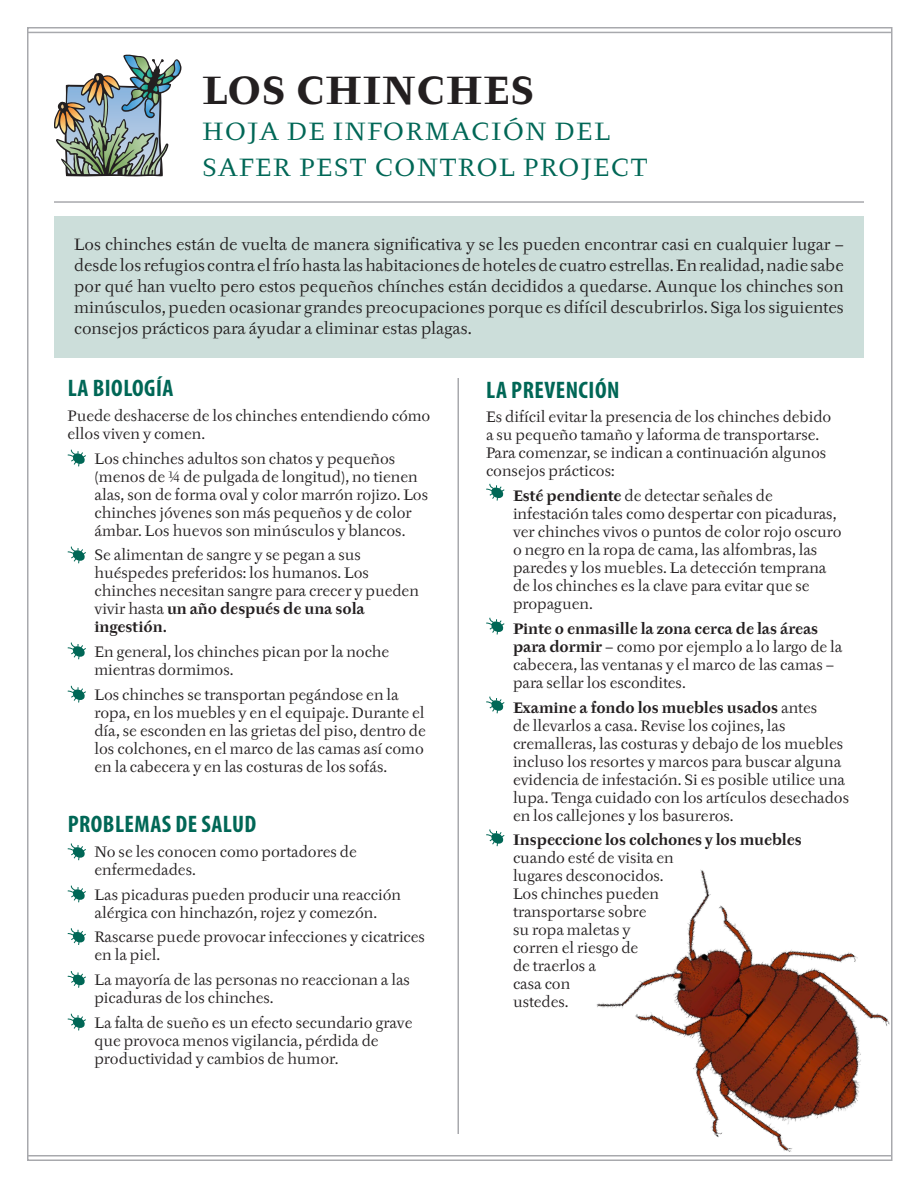
<style>
.page{position:relative;width:918px;height:1188px;background:#fff}
.page>*{position:absolute;margin:0;border:0;box-sizing:border-box;transform-origin:0 0}
.t1{font:700 39px "Tyfa ITC";letter-spacing:.04em;color:#231f20}
.t2{font:24.75px "Tyfa ITC";letter-spacing:.07em;color:#006756}
.t3{font:700 condensed 24px "Myriad Pro";letter-spacing:.02em;color:#006756}
.t4{font:16.2px/21px "Tyfa ITC";color:#231f20;text-align:justify}
.t5{font:15px/18px "Tyfa ITC";color:#231f20}
.s1{font-weight:700}
</style>
<div class="page">
<hr style="left:28px;top:1155px;width:864px;height:1px;background:#a8a9ad">
<hr style="left:28px;top:32px;width:864px;height:1px;background:#a8a9ad">
<div style="left:54px;top:216px;width:810px;height:141px;background:#ccdeda"></div>
<hr style="left:54px;top:201px;width:810px;height:2px;background:#a8a9ad">
<hr style="left:458px;top:378px;width:1px;height:756px;background:#a8a9ad">
<svg style="left:67px;top:449px;width:19px;height:18px"></svg>
<svg style="left:67px;top:546px;width:19px;height:18px"></svg>
<svg style="left:67px;top:642px;width:19px;height:18px"></svg>
<svg style="left:67px;top:843px;width:19px;height:18px"></svg>
<svg style="left:67px;top:885px;width:19px;height:18px"></svg>
<svg style="left:67px;top:928px;width:19px;height:17px"></svg>
<svg style="left:67px;top:685px;width:19px;height:18px"></svg>
<svg style="left:67px;top:971px;width:19px;height:17px"></svg>
<svg style="left:67px;top:1013px;width:19px;height:18px"></svg>
<svg style="left:486px;top:483px;width:19px;height:18px"></svg>
<svg style="left:486px;top:617px;width:19px;height:18px"></svg>
<svg style="left:486px;top:696px;width:19px;height:18px"></svg>
<svg style="left:486px;top:829px;width:19px;height:18px"></svg>
<img style="left:54px;top:55px;width:127px;height:122px">
<img style="left:577px;top:848px;width:316px;height:313px">
<p class="t1" style="left:202px;top:67px;width:333px">LOS CHINCHES</p>
<p class="t2" style="left:202px;top:117px;width:409px">HOJA DE INFORMACIÓN DEL</p>
<p class="t2" style="left:202px;top:153px;width:447px">SAFER PEST CONTROL PROJECT</p>
<p class="t4" style="left:74px;top:235px;width:771px">Los chinches están de vuelta de manera significativa y se les pueden encontrar casi en cualquier lugar – desde los refugios contra el frío hasta las habitaciones de hoteles de cuatro estrellas. En realidad, nadie sabe por qué han vuelto pero estos pequeños chínches están decididos a quedarse. Aunque los chinches son minúsculos, pueden ocasionar grandes preocupaciones porque es difícil descubrirlos. Siga los siguientes consejos prácticos para áyudar a eliminar estas plagas.</p>
<p class="t3" style="left:68px;top:373px;width:107px">LA BIOLOGÍA</p>
<p class="t5" style="left:68px;top:407px;width:364px">Puede deshacerse de los chinches entendiendo cómo ellos viven y comen.</p>
<p class="t5" style="left:94px;top:450px;width:335px">Los chinches adultos son chatos y pequeños (menos de ¼ de pulgada de longitud), no tienen alas, son de forma oval y color marrón rojizo. Los chinches jóvenes son más pequeños y de color ámbar. Los huevos son minúsculos y blancos.</p>
<p class="t5" style="left:94px;top:546px;width:326px">Se alimentan de sangre y se pegan a sus huéspedes preferidos: los humanos. Los chinches necesitan sangre para crecer y pueden vivir hasta <span class="s1">un año después de una sola ingestión.</span></p>
<p class="t5" style="left:94px;top:643px;width:296px">En general, los chinches pican por la noche mientras dormimos.</p>
<p class="t5" style="left:94px;top:686px;width:333px">Los chinches se transportan pegándose en la ropa, en los muebles y en el equipaje. Durante el día, se esconden en las grietas del piso, dentro de los colchones, en el marco de las camas así como en la cabecera y en las costuras de los sofás.</p>
<p class="t3" style="left:68px;top:809px;width:190px">PROBLEMAS DE SALUD</p>
<p class="t5" style="left:94px;top:843px;width:264px">No se les conocen como portadores de enfermedades.</p>
<p class="t5" style="left:94px;top:886px;width:308px">Las picaduras pueden producir una reacción alérgica con hinchazón, rojez y comezón.</p>
<p class="t5" style="left:94px;top:929px;width:332px">Rascarse puede provocar infecciones y cicatrices en la piel.</p>
<p class="t5" style="left:94px;top:971px;width:317px">La mayoría de las personas no reaccionan a las picaduras de los chinches.</p>
<p class="t5" style="left:94px;top:1014px;width:319px">La falta de sueño es un efecto secundario grave que provoca menos vigilancia, pérdida de productividad y cambios de humor.</p>
<p class="t3" style="left:486px;top:375px;width:135px">LA PREVENCIÓN</p>
<p class="t5" style="left:486px;top:408px;width:347px">Es difícil evitar la presencia de los chinches debido a su pequeño tamaño y laforma de transportarse.<br>Para comenzar, se indican a continuación algunos consejos prácticos:</p>
<p class="t5" style="left:513px;top:487px;width:330px"><span class="s1">Esté pendiente</span> de detectar señales de infestación tales como despertar con picaduras, ver chinches vivos o puntos de color rojo oscuro o negro en la ropa de cama, las alfombras, las paredes y los muebles. La detección temprana de los chinches es la clave para evitar que se propaguen.</p>
<p class="t5" style="left:513px;top:620px;width:331px"><span class="s1">Pinte o enmasille la zona cerca de las áreas para dormir</span> – como por ejemplo a lo largo de la cabecera, las ventanas y el marco de las camas – para sellar los escondites.</p>
<p class="t5" style="left:513px;top:699px;width:338px"><span class="s1">Examine a fondo los muebles usados</span> antes<br>de llevarlos a casa. Revise los cojines, las cremalleras, las costuras y debajo de los muebles incluso los resortes y marcos para buscar alguna evidencia de infestación. Si es posible utilice una lupa. Tenga cuidado con los artículos desechados en los callejones y los basureros.</p>
<p class="t5" style="left:513px;top:831px;width:290px"><span class="s1">Inspeccione los colchones y los muebles </span>cuando esté de visita en<br>lugares desconocidos.<br>Los chinches pueden<br>transportarse sobre<br>su ropa maletas y<br>corren el riesgo de<br>de traerlos a<br>casa con<br>ustedes.</p>
</div>
